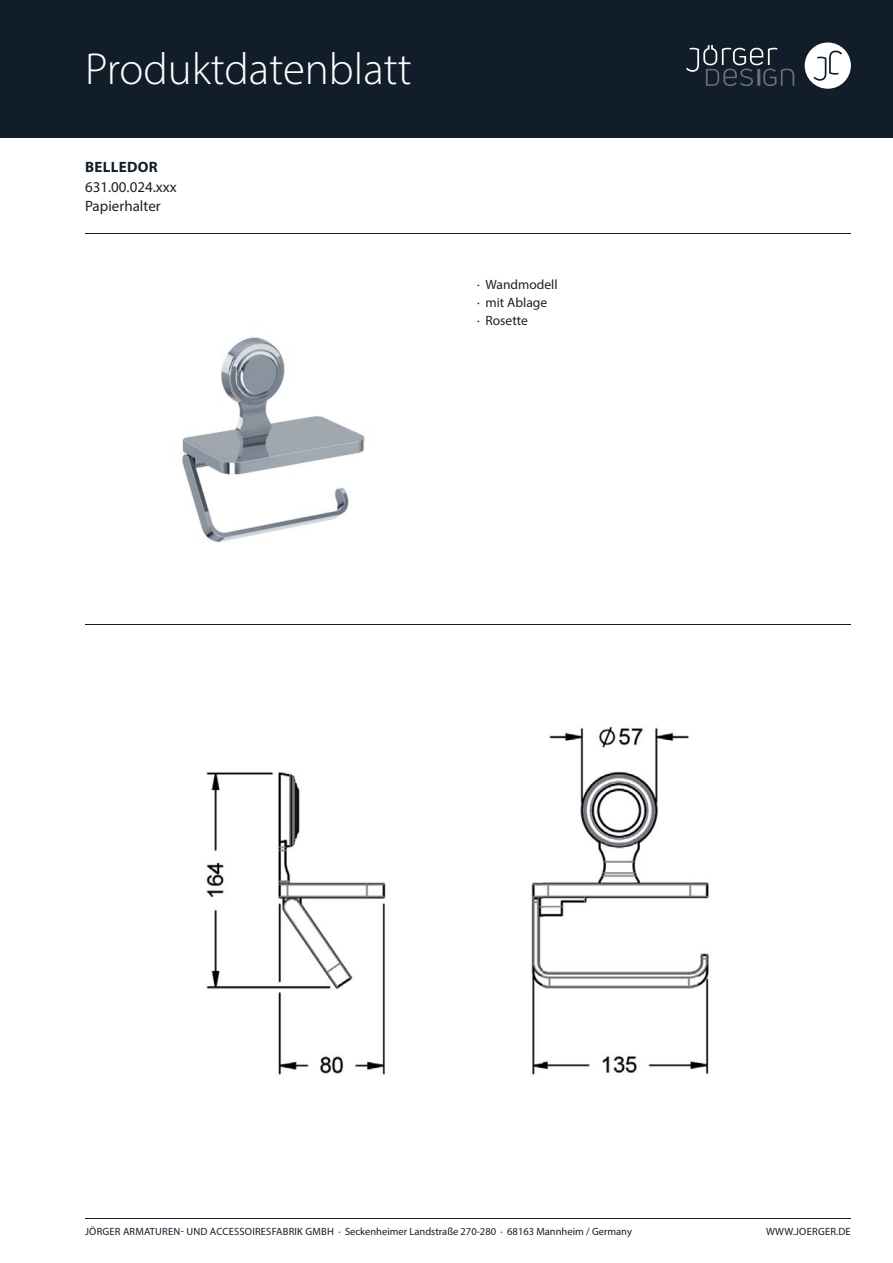
<style>
.page{position:relative;width:893px;height:1263px;background:#fff}
.page>*{position:absolute;margin:0;border:0;box-sizing:border-box;transform-origin:0 0}
.t1{font:300 45px "Myriad Pro";color:#fff}
.t2{font:15px "Myriad Pro";color:#231f20}
.t3{font:700 15px "Myriad Pro";letter-spacing:.02em;color:#111e29}
.t4{font:13.5px/18px "Myriad Pro";color:#231f20}
.t5{font:10.5px "Myriad Pro";letter-spacing:.005em;color:#111e29}
</style>
<div class="page">
<div style="left:0;top:0;width:893px;height:138px;background:#111e29"></div>
<div style="left:805px;top:43px;width:46px;height:46px;background:#fff;border-radius:50%"></div>
<svg style="left:814px;top:51px;width:28px;height:30px"></svg>
<svg style="left:686px;top:45px;width:108px;height:41px"></svg>
<hr style="left:85px;top:1218px;width:766px;height:1px;background:#111e29">
<hr style="left:85px;top:233px;width:766px;height:1px;background:#111e29">
<hr style="left:85px;top:624px;width:766px;height:1px;background:#111e29">
<img style="left:182px;top:337px;width:183px;height:206px">
<img style="left:206px;top:726px;width:503px;height:349px">
<h1 class="t1" style="left:85px;top:52px;width:328px">Produktdatenblatt</h1>
<h2 class="t3" style="left:85px;top:161px;width:74px">BELLEDOR</h2>
<h2 class="t2" style="left:85px;top:200px;width:77px">Papierhalter</h2>
<h2 class="t2" style="left:85px;top:181px;width:93px">631.00.024.xxx</h2>
<p class="t4" style="left:477px;top:277px;width:82px">· Wandmodell · mit Ablage<br>· Rosette</p>
<p class="t5" style="left:85px;top:1228px;width:548px">JÖRGER ARMATUREN- UND ACCESSOIRESFABRIK GMBH · Seckenheimer Landstraße 270-280 · 68163 Mannheim / Germany</p>
<p class="t5" style="left:766px;top:1228px;width:86px">WWW.JOERGER.DE</p>
</div>
